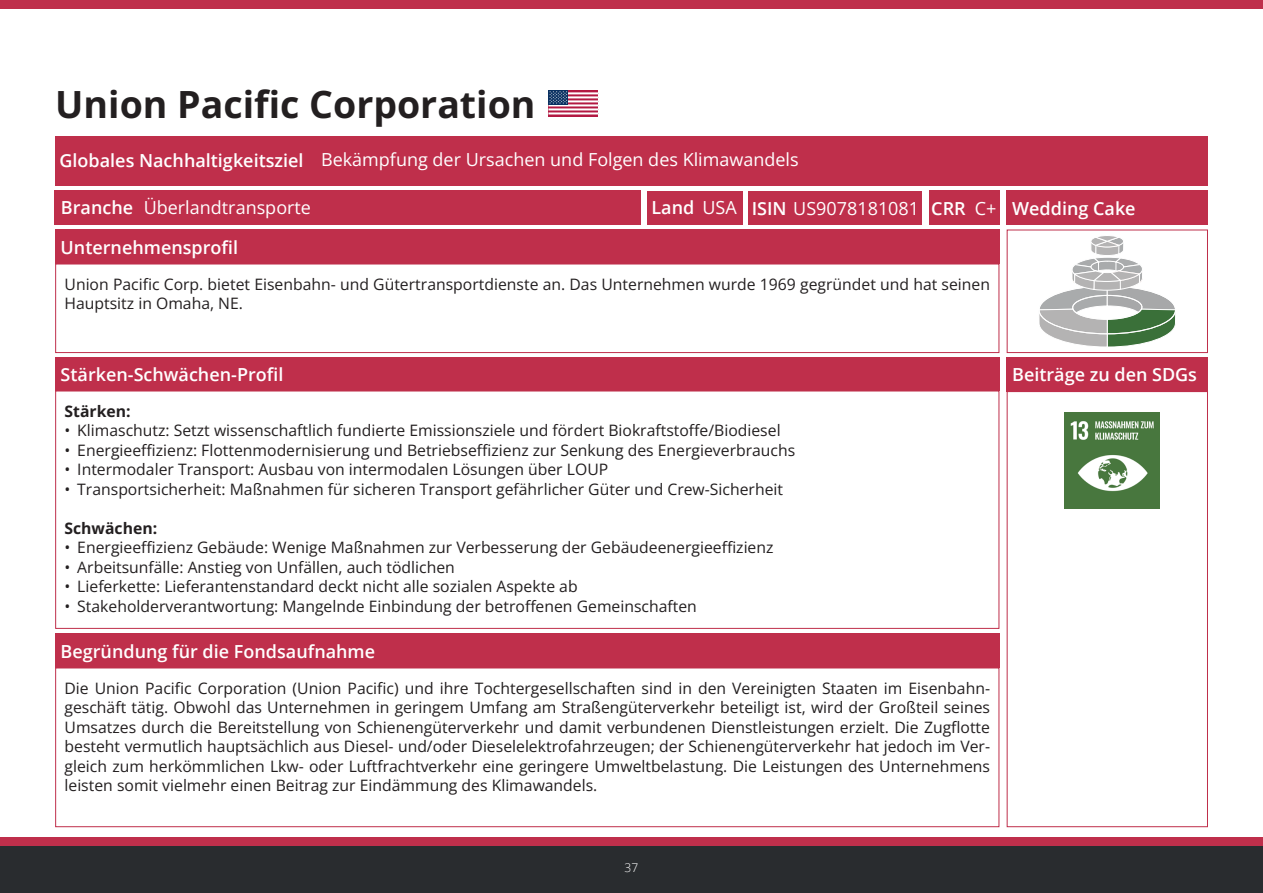
<style>
.page{position:relative;width:1263px;height:893px;background:#fff}
.page>*{position:absolute;margin:0;border:0;box-sizing:border-box;transform-origin:0 0}
.t1{font:700 37.5px "Open Sans";color:#231f20}
.t2{font:600 18px "Open Sans";color:#fff}
.t3{font:18px "Open Sans";color:#fff}
.t4{font:15.75px/19.5px "Open Sans";color:#231f20}
.t5{font:700 15.75px "Open Sans";color:#231f20}
.t6{font:300 12px "Open Sans";color:#fff}
.s1{font-weight:400}
.s2{font-weight:600}
</style>
<div class="page">
<div style="left:0;top:846px;width:1263px;height:47px;background:#292c2f"></div>
<div style="left:0;top:838px;width:1263px;height:8px;background:#bf2f4b"></div>
<div style="left:0;top:0;width:1263px;height:9px;background:#bf2f4b"></div>
<div style="left:1007px;top:230px;width:201px;height:123px;border:1px solid #bf2f4b"></div>
<div style="left:1007px;top:391px;width:201px;height:436px;border:1px solid #bf2f4b"></div>
<div style="left:929px;top:191px;width:70px;height:34px;background:#bf2f4b"></div>
<div style="left:55px;top:136px;width:1153px;height:49px;background:#bf2f4b"></div>
<div style="left:55px;top:230px;width:944px;height:34px;background:#bf2f4b"></div>
<div style="left:647px;top:191px;width:95px;height:33px;background:#bf2f4b"></div>
<div style="left:55px;top:191px;width:586px;height:34px;background:#bf2f4b"></div>
<div style="left:55px;top:264px;width:944px;height:89px;border:1px solid #bf2f4b"></div>
<div style="left:55px;top:357px;width:944px;height:34px;background:#bf2f4b"></div>
<div style="left:55px;top:634px;width:944px;height:34px;background:#bf2f4b"></div>
<div style="left:55px;top:668px;width:944px;height:159px;border:1px solid #bf2f4b"></div>
<div style="left:749px;top:191px;width:173px;height:33px;background:#bf2f4b"></div>
<div style="left:55px;top:391px;width:944px;height:238px;border:1px solid #bf2f4b"></div>
<div style="left:1007px;top:191px;width:201px;height:34px;background:#bf2f4b"></div>
<div style="left:1007px;top:357px;width:201px;height:34px;background:#bf2f4b"></div>
<svg style="left:1038px;top:236px;width:139px;height:252px"></svg>
<img style="left:1064px;top:412px;width:95px;height:96px">
<div style="left:548px;top:90px;width:50px;height:26px;background:linear-gradient(to right,#d7879d,#d47e95)"></div>
<hr style="left:548px;top:92px;width:50px;height:2px;background:#fff">
<hr style="left:548px;top:96px;width:50px;height:2px;background:#fff">
<hr style="left:548px;top:100px;width:50px;height:2px;background:#fff">
<hr style="left:548px;top:104px;width:50px;height:2px;background:#fff">
<hr style="left:548px;top:108px;width:50px;height:2px;background:#fff">
<hr style="left:548px;top:112px;width:50px;height:2px;background:#fff">
<div style="left:548px;top:90px;width:20px;height:14px;background:#0a3161"></div>
<svg style="left:549px;top:91px;width:18px;height:13px"></svg>
<p class="t1" style="left:55px;top:78px;width:482px">Union Pacific Corporation</p>
<p class="t2" style="left:60px;top:148px;width:245px">Globales Nachhaltigkeitsziel</p>
<p class="t3" style="left:321px;top:147px;width:479px">Bekämpfung der Ursachen und Folgen des Klimawandels</p>
<p class="t2" style="left:651px;top:196px;width:87px">Land <span class="s1">USA</span></p>
<p class="t2" style="left:931px;top:196px;width:36px">CRR</p>
<p class="t3" style="left:975px;top:197px;width:23px">C+</p>
<p class="t2" style="left:61px;top:235px;width:179px">Unternehmensprofil</p>
<p class="t4" style="left:65px;top:274px;width:927px">Union Pacific Corp. bietet Eisenbahn- und Gütertransportdienste an. Das Unternehmen wurde 1969 gegründet und hat seinen<br>Hauptsitz in Omaha, NE.</p>
<p class="t3" style="left:144px;top:195px;width:169px">Überlandtransporte</p>
<p class="t3" style="left:752px;top:196px;width:169px"><span class="s2">ISIN</span> US9078181081</p>
<p class="t2" style="left:1012px;top:196px;width:125px">Wedding Cake</p>
<p class="t2" style="left:61px;top:196px;width:74px">Branche</p>
<p class="t2" style="left:61px;top:362px;width:224px">Stärken-Schwächen-Profil</p>
<p class="t5" style="left:65px;top:400px;width:68px">Stärken:</p>
<p class="t4" style="left:65px;top:420px;width:718px">• Klimaschutz: Setzt wissenschaftlich fundierte Emissionsziele und fördert Biokraftstoffe/Biodiesel</p>
<p class="t4" style="left:65px;top:440px;width:732px">• Energieeffizienz: Flottenmodernisierung und Betriebseffizienz zur Senkung des Energieverbrauchs</p>
<p class="t4" style="left:65px;top:459px;width:545px">• Intermodaler Transport: Ausbau von intermodalen Lösungen über LOUP</p>
<p class="t4" style="left:65px;top:479px;width:720px">• Transportsicherheit: Maßnahmen für sicheren Transport gefährlicher Güter und Crew-Sicherheit</p>
<p class="t5" style="left:65px;top:517px;width:94px">Schwächen:</p>
<p class="t4" style="left:65px;top:537px;width:710px">• Energieeffizienz Gebäude: Wenige Maßnahmen zur Verbesserung der Gebäudeenergieeffizienz</p>
<p class="t4" style="left:65px;top:557px;width:392px">• Arbeitsunfälle: Anstieg von Unfällen, auch tödlichen</p>
<p class="t4" style="left:65px;top:576px;width:515px">• Lieferkette: Lieferantenstandard deckt nicht alle sozialen Aspekte ab</p>
<p class="t4" style="left:65px;top:596px;width:634px">• Stakeholderverantwortung: Mangelnde Einbindung der betroffenen Gemeinschaften</p>
<p class="t2" style="left:61px;top:639px;width:316px">Begründung für die Fondsaufnahme</p>
<p class="t4" style="left:65px;top:678px;width:927px;text-align:justify">Die Union Pacific Corporation (Union Pacific) und ihre Tochtergesellschaften sind in den Vereinigten Staaten im Eisenbahn&shy;geschäft tätig. Obwohl das Unternehmen in geringem Umfang am Straßengüterverkehr beteiligt ist, wird der Großteil seines Umsatzes durch die Bereitstellung von Schienengüterverkehr und damit verbundenen Dienstleistungen erzielt. Die Zugflotte besteht vermutlich hauptsächlich aus Diesel- und/oder Dieselelektrofahrzeugen; der Schienengüterverkehr hat jedoch im Ver&shy;gleich zum herkömmlichen Lkw- oder Luftfrachtverkehr eine geringere Umweltbelastung. Die Leistungen des Unternehmens leisten somit vielmehr einen Beitrag zur Eindämmung des Klimawandels.</p>
<p class="t2" style="left:1012px;top:363px;width:186px">Beiträge zu den SDGs</p>
<p class="t6" style="left:625px;top:860px;width:15px">37</p>
</div>
